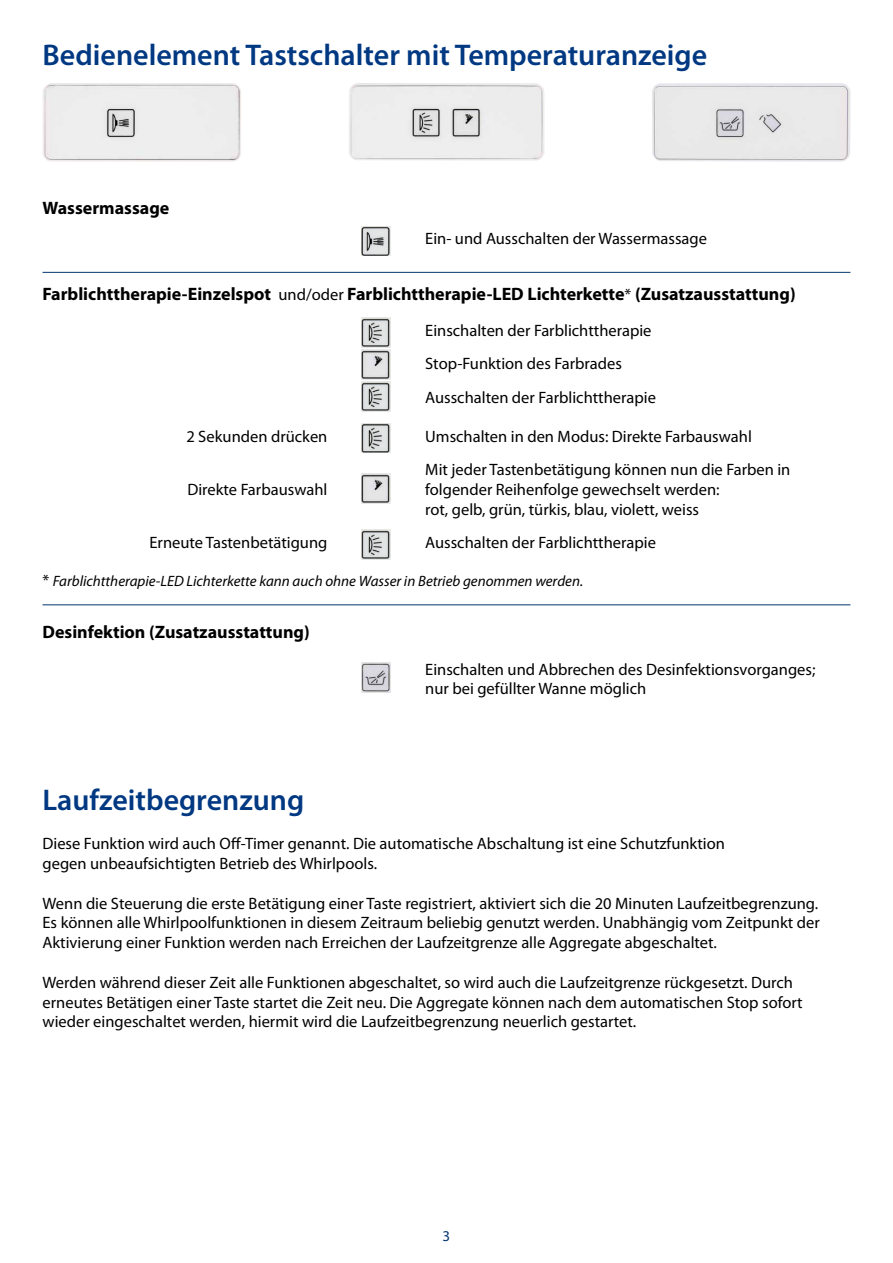
<style>
.page{position:relative;width:893px;height:1263px;background:#fff}
.page>*{position:absolute;margin:0;border:0;box-sizing:border-box;transform-origin:0 0}
.t1{font:600 30px "Myriad Pro";color:#003882}
.t2{font:700 18px "Myriad Pro";color:#000}
.t3{font:16.5px/19.8px "Myriad Pro";color:#000}
.t4{font:italic 15px "Myriad Pro";color:#000}
.t5{font:15px "Myriad Pro";color:#04366f}
.s1{font-weight:400;font-size:16.5px}
.s2{font-style:normal;font-size:16.5px}
</style>
<div class="page">
<img style="left:42px;top:83px;width:199px;height:79px">
<img style="left:349px;top:83px;width:195px;height:78px">
<img style="left:361px;top:318px;width:29px;height:29px">
<img style="left:361px;top:423px;width:29px;height:30px">
<img style="left:361px;top:382px;width:29px;height:29px">
<img style="left:361px;top:530px;width:29px;height:29px">
<img style="left:361px;top:350px;width:29px;height:29px">
<img style="left:361px;top:474px;width:29px;height:29px">
<img style="left:652px;top:83px;width:198px;height:79px">
<img style="left:361px;top:663px;width:29px;height:29px">
<img style="left:361px;top:226px;width:29px;height:30px">
<hr style="left:43px;top:605px;width:807px;height:1px;background:#04366f">
<hr style="left:43px;top:272px;width:807px;height:1px;background:#04366f">
<h1 class="t1" style="left:43px;top:36px;width:666px">Bedienelement Tastschalter mit Temperaturanzeige</h1>
<p class="t2" style="left:43px;top:196px;width:128px">Wassermassage</p>
<p class="t3" style="left:425px;top:228px;width:283px">Ein- und Ausschalten der Wassermassage</p>
<p class="t2" style="left:43px;top:282px;width:755px">Farblichttherapie-Einzelspot <span class="s1">und/oder</span> Farblichttherapie-LED Lichterkette<span class="s1">*</span> (Zusatzausstattung)</p>
<p class="t3" style="left:425px;top:314px;width:232px;line-height:33px">Einschalten der Farblichttherapie<br>Stop-Funktion des Farbrades<br>Ausschalten der Farblichttherapie</p>
<p class="t3" style="left:186px;top:426px;width:143px">2 Sekunden drücken</p>
<p class="t3" style="left:425px;top:420px;width:367px;line-height:33px">Umschalten in den Modus: Direkte Farbauswahl<br>Mit jeder Tastenbetätigung können nun die Farben in</p>
<p class="t3" style="left:187px;top:479px;width:141px">Direkte Farbauswahl</p>
<p class="t3" style="left:425px;top:479px;width:296px">folgender Reihenfolge gewechselt werden: rot, gelb, grün, türkis, blau, violett, weiss</p>
<p class="t3" style="left:149px;top:532px;width:179px">Erneute Tastenbetätigung</p>
<p class="t3" style="left:425px;top:532px;width:232px">Ausschalten der Farblichttherapie</p>
<p class="t4" style="left:43px;top:572px;width:542px"><span class="s2">*</span> Farblichttherapie-LED Lichterkette kann auch ohne Wasser in Betrieb genommen werden.</p>
<p class="t2" style="left:43px;top:620px;width:269px">Desinfektion (Zusatzausstattung)</p>
<p class="t3" style="left:425px;top:659px;width:392px">Einschalten und Abbrechen des Desinfektionsvorganges; nur bei gefüllter Wanne möglich</p>
<h1 class="t1" style="left:43px;top:780px;width:263px">Laufzeitbegrenzung</h1>
<p class="t3" style="left:43px;top:833px;width:684px">Diese Funktion wird auch Off-Timer genannt. Die automatische Abschaltung ist eine Schutzfunktion gegen unbeaufsichtigten Betrieb des Whirlpools.</p>
<p class="t3" style="left:43px;top:893px;width:779px;text-align:justify">Wenn die Steuerung die erste Betätigung einer Taste registriert, aktiviert sich die 20 Minuten Laufzeitbegrenzung.<br>Es können alle Whirlpoolfunktionen in diesem Zeitraum beliebig genutzt werden. Unabhängig vom Zeitpunkt der Aktivierung einer Funktion werden nach Erreichen der Laufzeitgrenze alle Aggregate abgeschaltet.</p>
<p class="t3" style="left:43px;top:972px;width:762px">Werden während dieser Zeit alle Funktionen abgeschaltet, so wird auch die Laufzeitgrenze rückgesetzt. Durch erneutes Betätigen einer Taste startet die Zeit neu. Die Aggregate können nach dem automatischen Stop sofort wieder eingeschaltet werden, hiermit wird die Laufzeitbegrenzung neuerlich gestartet.</p>
<p class="t5" style="left:443px;top:1227px;width:9px">3</p>
</div>
